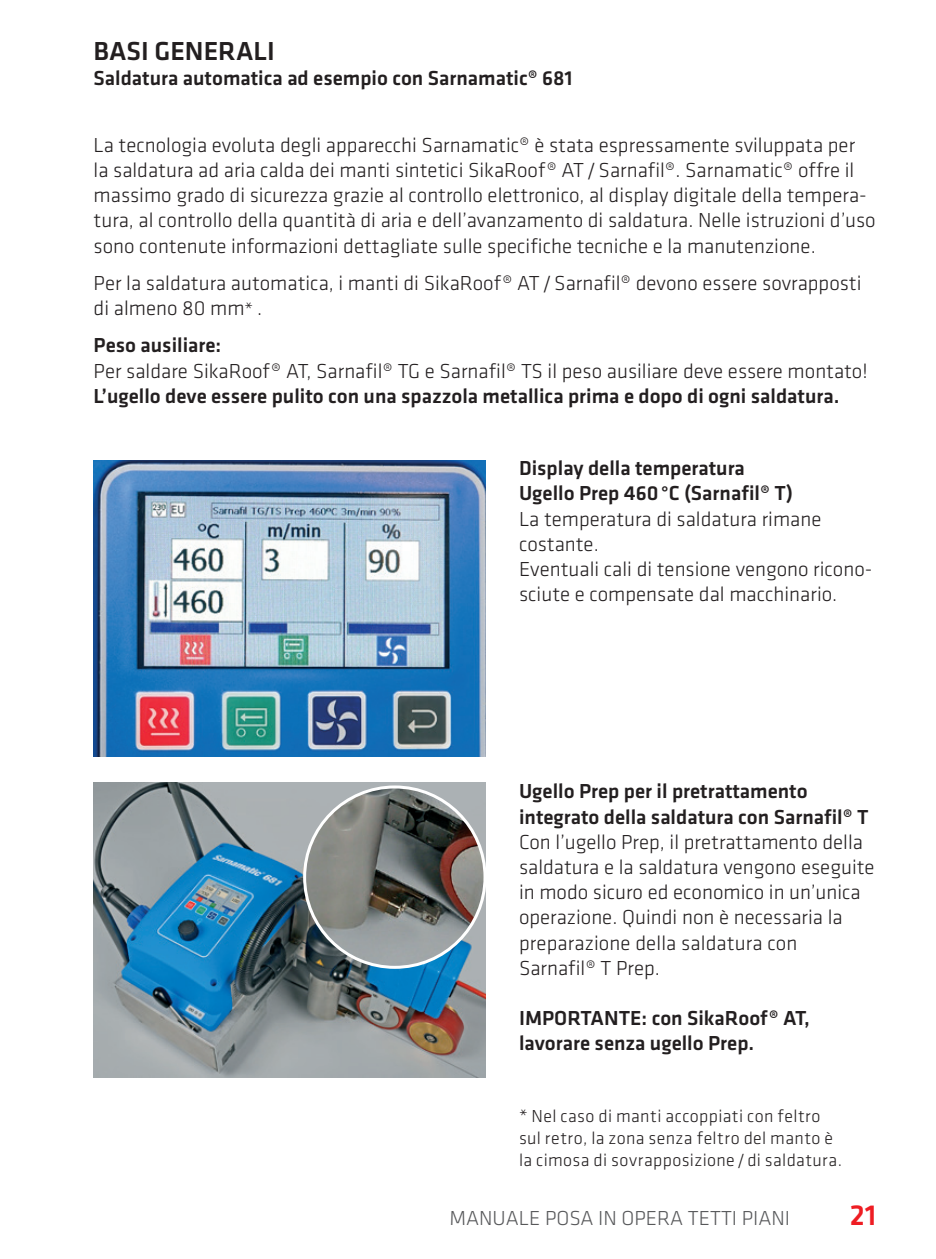
<style>
.page{position:relative;width:936px;height:1259px;background:#fff}
.page>*{position:absolute;margin:0;border:0;box-sizing:border-box;transform-origin:0 0}
.t1{font:500 30px "Klavika";color:#ee1d23}
.t2{font:500 27px "Klavika";color:#231f20}
.t3{font:300 21px/25.2px "Klavika";color:#231f20}
.t4{font:500 21px/25.2px "Klavika";color:#231f20}
.t5{font:300 21px "Klavika";color:#57585a}
.t6{font:300 18px/21.6px "Klavika";letter-spacing:.02em;color:#231f20}
.s1{font-size:18px}
</style>
<div class="page">
<img style="left:94px;top:460px;width:391px;height:296px">
<img style="left:94px;top:782px;width:391px;height:295px">
<img style="left:304px;top:787px;width:181px;height:180px;border-radius:90px">
<p class="t2" style="left:94px;top:33px;width:183px">BASI GENERALI</p>
<p class="t4" style="left:94px;top:65px;width:480px">Saldatura automatica ad esempio con Sarnamatic® 681</p>
<p class="t3" style="left:94px;top:132px;width:783px">La tecnologia evoluta degli apparecchi Sarnamatic® è stata espressamente sviluppata per<br>la saldatura ad aria calda dei manti sintetici SikaRoof® AT/Sarnafil®. Sarnamatic® offre il massimo grado di sicurezza grazie al controllo elettronico, al display digitale della tempera&shy;tura, al controllo della quantità di aria e dell’avanzamento di saldatura. Nelle istruzioni d’uso sono contenute informazioni dettagliate sulle specifiche tecniche e la manutenzione.</p>
<p class="t3" style="left:94px;top:270px;width:769px">Per la saldatura automatica, i manti di SikaRoof® AT/Sarnafil® devono essere sovrapposti di almeno 80 mm<span class="s1">*</span> .</p>
<p class="t4" style="left:94px;top:332px;width:129px">Peso ausiliare:</p>
<p class="t3" style="left:94px;top:358px;width:775px">Per saldare SikaRoof® AT, Sarnafil® TG e Sarnafil® TS il peso ausiliare deve essere montato!</p>
<p class="t4" style="left:94px;top:383px;width:747px">L’ugello deve essere pulito con una spazzola metallica prima e dopo di ogni saldatura.</p>
<p class="t4" style="left:519px;top:455px;width:275px">Display della temperatura<br>Ugello Prep 460°C (Sarnafil® T)</p>
<p class="t3" style="left:519px;top:506px;width:355px">La temperatura di saldatura rimane costante.<br>Eventuali cali di tensione vengono ricono&shy;sciute e compensate dal macchinario.</p>
<p class="t4" style="left:519px;top:778px;width:351px">Ugello Prep per il pretrattamento integrato della saldatura con Sarnafil® T</p>
<p class="t3" style="left:519px;top:829px;width:357px">Con l’ugello Prep, il pretrattamento della saldatura e la saldatura vengono eseguite in modo sicuro ed economico in un’unica operazione. Quindi non è necessaria la preparazione della saldatura con Sarnafil® T Prep.</p>
<p class="t4" style="left:519px;top:1005px;width:292px">IMPORTANTE: con SikaRoof® AT, lavorare senza ugello Prep.</p>
<p class="t6" style="left:519px;top:1105px;width:324px">* Nel caso di manti accoppiati con feltro sul retro, la zona senza feltro del manto è la cimosa di sovrapposizione/di saldatura.</p>
<p class="t5" style="left:449px;top:1205px;width:342px">MANUALE POSA IN OPERA TETTI PIANI</p>
<h1 class="t1" style="left:849px;top:1194px;width:28px">21</h1>
</div>
